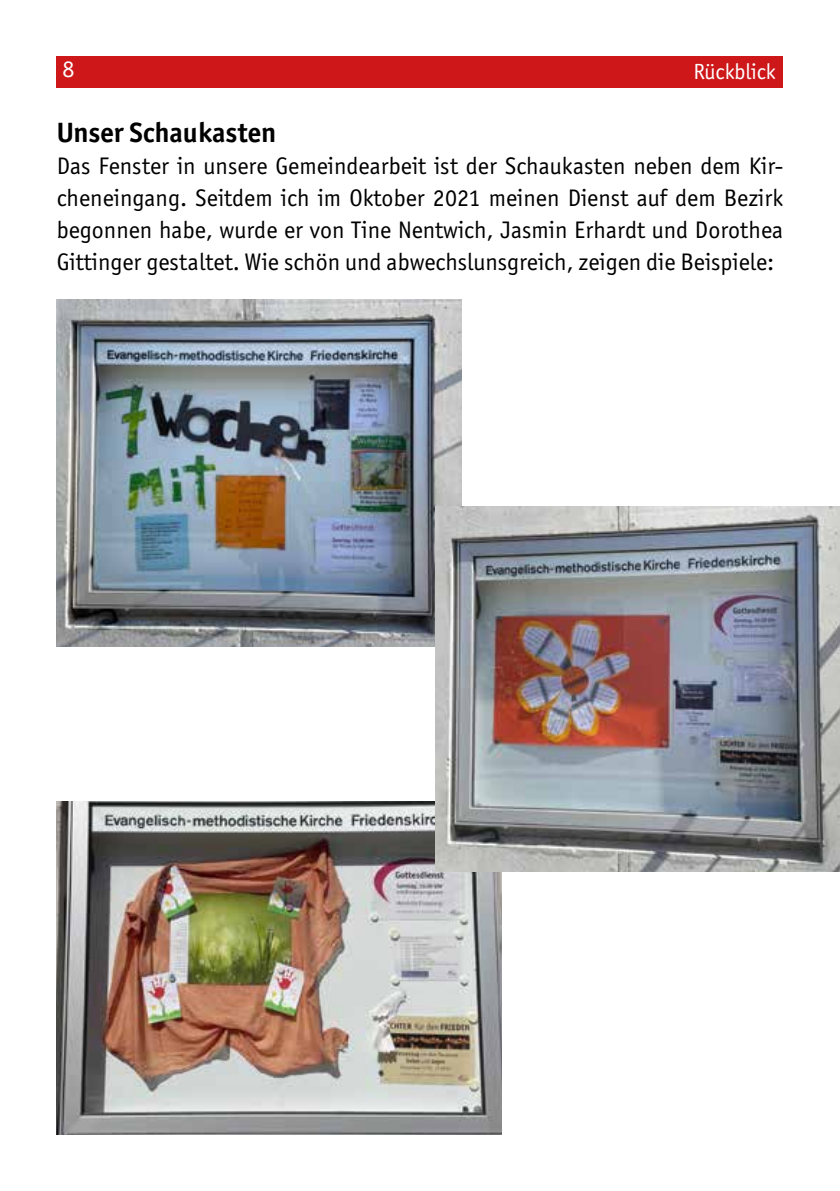
<style>
.page{position:relative;width:840px;height:1191px;background:#fff}
.page>*{position:absolute;margin:0;border:0;box-sizing:border-box;transform-origin:0 0}
.t1{font:700 28px "Officina Sans ITC Std";color:#000}
.t2{font:24px/32px "Officina Sans ITC Std";color:#000;text-align:justify}
.t3{font:24px "Officina Sans ITC Std";color:#fff}
.t4{font:22px "Officina Sans ITC Std";color:#fff}
</style>
<div class="page">
<div style="left:57px;top:57px;width:725px;height:31px;background:#cd1719"></div>
<img style="left:57px;top:299px;width:404px;height:347px">
<img style="left:57px;top:801px;width:444px;height:333px">
<img style="left:435px;top:506px;width:404px;height:365px">
<p class="t3" style="left:62px;top:55px;width:13px">8</p>
<p class="t4" style="left:693px;top:59px;width:84px">Rückblick</p>
<p class="t1" style="left:57px;top:115px;width:221px">Unser Schaukasten</p>
<p class="t2" style="left:57px;top:150px;width:727px">Das Fenster in unsere Gemeindearbeit ist der Schaukasten neben dem Kir&shy;cheneingang. Seitdem ich im Oktober 2021 meinen Dienst auf dem Bezirk begonnen habe, wurde er von Tine Nentwich, Jasmin Erhardt und Dorothea Gittinger gestaltet. Wie schön und abwechslunsgreich, zeigen die Beispiele:</p>
</div>
